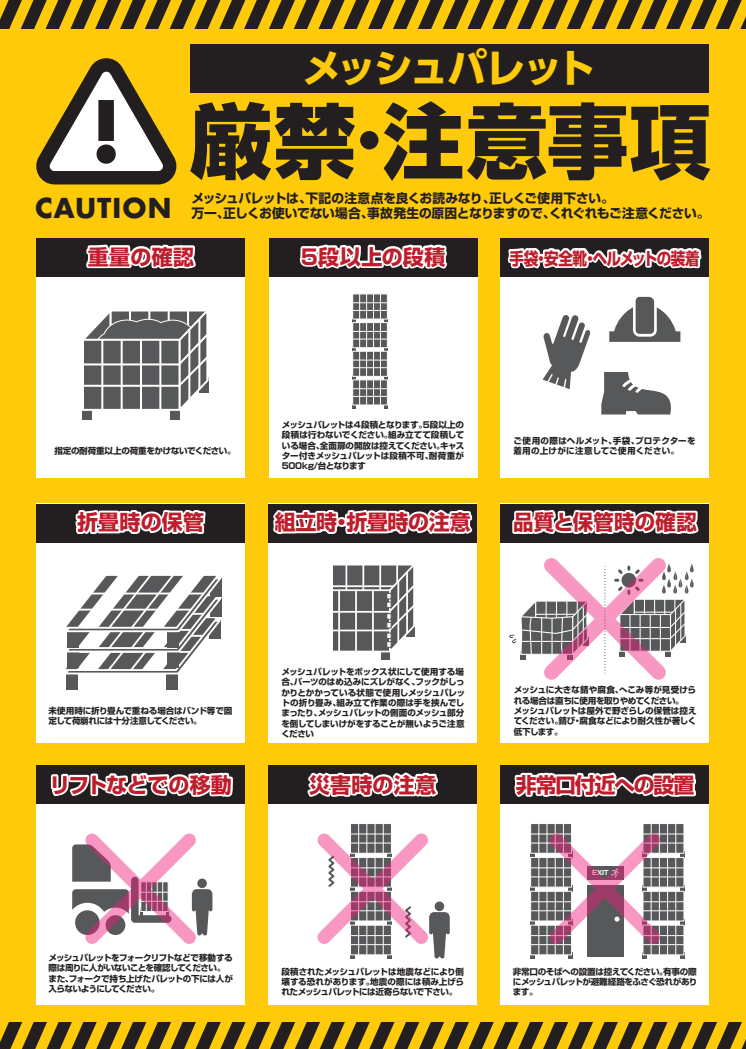
<style>
.page{position:relative;width:746px;height:1049px;background:#feca0a}
.page>*{position:absolute;margin:0;border:0;box-sizing:border-box;transform-origin:0 0}
.t1{font:800 81.5px "UD Shin Go Pro";letter-spacing:.015em;color:#231f20}
.t2{font:700 39.7px "UD Shin Go Pro";letter-spacing:-.08em;color:#feca0a}
.t3{font:700 26.7px "Futura";letter-spacing:.025em;color:#231f20}
.t4{font:700 21px "Shin Go Pro";letter-spacing:.005em;color:#be1d2c}
.t5{font:700 21px "Shin Go Pro";letter-spacing:-.02em;color:#be1d2c}
.t6{font:700 21px "Shin Go Pro";letter-spacing:-.06em;color:#be1d2c}
.t7{font:700 21px "Shin Go Pro";letter-spacing:-.015em;color:#be1d2c}
.t8{font:700 17px "Shin Go Pro";letter-spacing:-.045em;color:#be1d2c;scale:.86 1}
.t9{font:700 12.8px/14.5px "Shin Go Pro";letter-spacing:-.025em;color:#231f20}
.t10{font:700 8.6px/10.3px "Shin Go Pro";letter-spacing:-.035em;color:#231f20;text-align:justify}
.t11{font:700 8.6px/10.3px "Shin Go Pro";letter-spacing:-.055em;color:#231f20}
.t12{font:700 8.6px/10.3px "Shin Go Pro";letter-spacing:.025em;color:#231f20}
.t13{font:700 6.4px "Shin Go Pro";color:#fff}
.s1{font-size:51.9px}
</style>
<div class="page">
<div style="left:500px;top:765px;width:209px;height:240px;background:#fff"></div>
<div style="left:500px;top:765px;width:209px;height:39px;background:#231f20"></div>
<div style="left:36px;top:504px;width:209px;height:239px;background:#fff"></div>
<div style="left:36px;top:504px;width:209px;height:39px;background:#231f20"></div>
<div style="left:268px;top:504px;width:209px;height:239px;background:#fff"></div>
<div style="left:191px;top:44px;width:518px;height:48px;background:#231f20"></div>
<svg style="left:0;top:0;width:746px;height:29px"></svg>
<svg style="left:0;top:1022px;width:746px;height:27px"></svg>
<svg style="left:36px;top:58px;width:141px;height:126px"></svg>
<div style="left:500px;top:504px;width:209px;height:239px;background:#fff"></div>
<div style="left:500px;top:504px;width:209px;height:39px;background:#231f20"></div>
<div style="left:36px;top:765px;width:209px;height:240px;background:#fff"></div>
<div style="left:36px;top:765px;width:209px;height:39px;background:#231f20"></div>
<div style="left:268px;top:765px;width:209px;height:240px;background:#fff"></div>
<div style="left:268px;top:765px;width:209px;height:39px;background:#231f20"></div>
<svg style="left:514px;top:772px;width:182px;height:25px;background:#d5d4d4"></svg>
<div style="left:37px;top:238px;width:208px;height:240px;background:#fff"></div>
<div style="left:37px;top:238px;width:208px;height:39px;background:#231f20"></div>
<svg style="left:75px;top:510px;width:131px;height:24px;background:#e5e5e5"></svg>
<svg style="left:307px;top:772px;width:131px;height:25px;background:#dbdada"></svg>
<div style="left:82px;top:404px;width:10px;height:16px;background:#57585a"></div>
<div style="left:170px;top:404px;width:10px;height:16px;background:#57585a"></div>
<svg style="left:82px;top:244px;width:127px;height:167px"></svg>
<hr style="left:188px;top:329px;width:2px;height:71px;background:#fff">
<hr style="left:198px;top:319px;width:2px;height:70px;background:#fff">
<div style="left:500px;top:238px;width:208px;height:240px;background:#fff"></div>
<div style="left:500px;top:238px;width:208px;height:39px;background:#231f20"></div>
<svg style="left:508px;top:248px;width:194px;height:21px"></svg>
<div style="left:350px;top:823px;width:42px;height:31px;background:#57585a;border:1px solid #fff"></div>
<hr style="left:358px;top:823px;width:1px;height:30px;background:#fff">
<hr style="left:366px;top:823px;width:1px;height:30px;background:#fff">
<hr style="left:374px;top:823px;width:1px;height:30px;background:#fff">
<hr style="left:383px;top:823px;width:1px;height:30px;background:#fff">
<svg style="left:530px;top:854px;width:4px;height:3px"></svg>
<svg style="left:530px;top:824px;width:42px;height:30px"></svg>
<hr style="left:538px;top:823px;width:1px;height:30px;background:#fff">
<hr style="left:546px;top:823px;width:1px;height:30px;background:#fff">
<hr style="left:554px;top:823px;width:1px;height:30px;background:#fff">
<hr style="left:563px;top:823px;width:1px;height:30px;background:#fff">
<hr style="left:530px;top:833px;width:41px;height:1px;background:#fff">
<hr style="left:530px;top:842px;width:41px;height:1px;background:#fff">
<svg style="left:530px;top:887px;width:4px;height:4px"></svg>
<svg style="left:530px;top:857px;width:19px;height:30px"></svg>
<hr style="left:538px;top:857px;width:1px;height:30px;background:#fff">
<hr style="left:546px;top:857px;width:1px;height:30px;background:#fff">
<hr style="left:530px;top:867px;width:41px;height:1px;background:#fff">
<hr style="left:530px;top:876px;width:41px;height:1px;background:#fff">
<svg style="left:530px;top:921px;width:4px;height:4px"></svg>
<svg style="left:530px;top:891px;width:19px;height:30px"></svg>
<hr style="left:538px;top:891px;width:1px;height:30px;background:#fff">
<hr style="left:546px;top:891px;width:1px;height:30px;background:#fff">
<hr style="left:530px;top:901px;width:41px;height:1px;background:#fff">
<hr style="left:530px;top:910px;width:41px;height:1px;background:#fff">
<svg style="left:530px;top:955px;width:4px;height:4px"></svg>
<svg style="left:568px;top:955px;width:4px;height:4px"></svg>
<svg style="left:530px;top:925px;width:42px;height:30px"></svg>
<hr style="left:538px;top:925px;width:1px;height:30px;background:#fff">
<hr style="left:546px;top:925px;width:1px;height:30px;background:#fff">
<hr style="left:554px;top:925px;width:1px;height:30px;background:#fff">
<hr style="left:563px;top:925px;width:1px;height:30px;background:#fff">
<hr style="left:530px;top:935px;width:41px;height:1px;background:#fff">
<hr style="left:530px;top:944px;width:41px;height:1px;background:#fff">
<svg style="left:680px;top:854px;width:4px;height:3px"></svg>
<svg style="left:643px;top:824px;width:41px;height:30px"></svg>
<hr style="left:650px;top:823px;width:1px;height:30px;background:#fff">
<hr style="left:659px;top:823px;width:1px;height:30px;background:#fff">
<hr style="left:667px;top:823px;width:1px;height:30px;background:#fff">
<hr style="left:675px;top:823px;width:1px;height:30px;background:#fff">
<hr style="left:643px;top:833px;width:40px;height:1px;background:#fff">
<hr style="left:643px;top:842px;width:40px;height:1px;background:#fff">
<svg style="left:680px;top:887px;width:4px;height:4px"></svg>
<svg style="left:660px;top:857px;width:24px;height:30px"></svg>
<hr style="left:667px;top:857px;width:1px;height:30px;background:#fff">
<hr style="left:675px;top:857px;width:1px;height:30px;background:#fff">
<hr style="left:643px;top:867px;width:40px;height:1px;background:#fff">
<hr style="left:643px;top:876px;width:40px;height:1px;background:#fff">
<svg style="left:680px;top:921px;width:4px;height:4px"></svg>
<svg style="left:660px;top:891px;width:24px;height:30px"></svg>
<hr style="left:667px;top:891px;width:1px;height:30px;background:#fff">
<hr style="left:675px;top:891px;width:1px;height:30px;background:#fff">
<hr style="left:643px;top:901px;width:40px;height:1px;background:#fff">
<hr style="left:643px;top:910px;width:40px;height:1px;background:#fff">
<svg style="left:642px;top:955px;width:4px;height:4px"></svg>
<svg style="left:680px;top:955px;width:4px;height:4px"></svg>
<svg style="left:642px;top:925px;width:42px;height:30px"></svg>
<hr style="left:650px;top:925px;width:1px;height:30px;background:#fff">
<hr style="left:659px;top:925px;width:1px;height:30px;background:#fff">
<hr style="left:667px;top:925px;width:1px;height:30px;background:#fff">
<hr style="left:675px;top:925px;width:1px;height:30px;background:#fff">
<hr style="left:643px;top:935px;width:40px;height:1px;background:#fff">
<hr style="left:643px;top:944px;width:40px;height:1px;background:#fff">
<svg style="left:50px;top:575px;width:183px;height:222px"></svg>
<hr style="left:92px;top:593px;width:111px;height:1px;background:#fff">
<hr style="left:79px;top:609px;width:111px;height:1px;background:#fff">
<div style="left:381px;top:647px;width:9px;height:12px;background:#57585a"></div>
<svg style="left:270px;top:238px;width:208px;height:415px"></svg>
<svg style="left:72px;top:833px;width:141px;height:111px"></svg>
<div style="left:587px;top:885px;width:36px;height:71px;background:#57585a"></div>
<svg style="left:549px;top:833px;width:111px;height:111px"></svg>
<svg style="left:509px;top:503px;width:192px;height:177px"></svg>
<svg style="left:317px;top:833px;width:133px;height:126px"></svg>
<svg style="left:542px;top:315px;width:49px;height:75px"></svg>
<svg style="left:601px;top:372px;width:69px;height:42px"></svg>
<svg style="left:609px;top:297px;width:71px;height:45px"></svg>
<h2 class="t2" style="left:302px;top:35px;width:295px">メッシュパレット</h2>
<h1 class="t1" style="left:190px;top:75px;width:522px">厳禁<span class="s1">•</span>注意事項</h1>
<h3 class="t3" style="left:35px;top:188px;width:139px">CAUTION</h3>
<h3 class="t9" style="left:191px;top:190px;width:519px">メッシュパレットは、下記の注意点を良くお読みなり、正しくご使用下さい。<br>万一、正しくお使いでない場合、事故発生の原因となりますので、くれぐれもご注意ください。</h3>
<h3 class="t4" style="left:88px;top:240px;width:108px">重量の確認</h3>
<h3 class="t4" style="left:301px;top:240px;width:146px">5段以上の段積</h3>
<h3 class="t8" style="left:509px;top:245px;width:223px">手袋・安全靴・ヘルメットの装着</h3>
<p class="t10" style="left:54px;top:444px;width:183px">指定の耐荷重以上の荷重をかけないでください。</p>
<p class="t10" style="left:282px;top:419px;width:184px">メッシュパレットは4段積となります。5段以上の段積は行わないでください。組み立てて段積している場合、全面扉の開放は控えてください。キャスター付きメッシュパレットは段積不可、耐荷重が500kg/台となります</p>
<p class="t12" style="left:513px;top:435px;width:184px">ご使用の際はヘルメット、手袋、プロテクターを着用の上けがに注意してご使用ください。</p>
<h3 class="t4" style="left:77px;top:505px;width:128px">折畳時の保管</h3>
<h3 class="t5" style="left:275px;top:505px;width:197px">組立時・折畳時の注意</h3>
<h3 class="t4" style="left:513px;top:505px;width:185px">品質と保管時の確認</h3>
<p class="t10" style="left:49px;top:704px;width:185px">未使用時に折り畳んで重ねる場合はバンド等で固定して荷崩れには十分注意してください。</p>
<p class="t10" style="left:281px;top:666px;width:185px;text-align:left">メッシュパレットをボックス状にして使用する場合、パーツのはめ込みにズレがなく、フックがしっかりとかかっている状態で使用しメッシュパレットの折り畳み、組み立て作業の際は手を挟んでしまったり、メッシュパレットの側面のメッシュ部分を倒してしまいけがをすることが無いようご注意ください</p>
<p class="t10" style="left:513px;top:684px;width:184px;text-align:left">メッシュに大きな錆や腐食、へこみ等が見受けられる場合は直ちに使用を取りやめてください。<br>メッシュパレットは屋外で野ざらしの保管は控えてください。錆び・腐食などにより耐久性が著しく低下します。　</p>
<h3 class="t7" style="left:49px;top:768px;width:184px">リフトなどでの移動</h3>
<h3 class="t4" style="left:309px;top:768px;width:129px">災害時の注意</h3>
<p class="t11" style="left:49px;top:952px;width:186px">メッシュパレットをフォークリフトなどで移動する際は周りに人がいないことを確認してください。また、フォークで持ち上げたパレットの下には人が入らないようにしてください。</p>
<p class="t10" style="left:281px;top:965px;width:184px">段積されたメッシュパレットは地震などにより倒壊する恐れがあります。地震の際には積み上げられたメッシュパレットには近寄らないで下さい。</p>
<h3 class="t6" style="left:516px;top:768px;width:180px">非常口付近への設置</h3>
<p class="t13" style="left:592px;top:867px;width:18px">EXIT</p>
<p class="t10" style="left:513px;top:965px;width:186px">非常口のそばへの設置は控えてください。有事の際にメッシュパレットが避難経路をふさぐ恐れがあります。</p>
</div>
